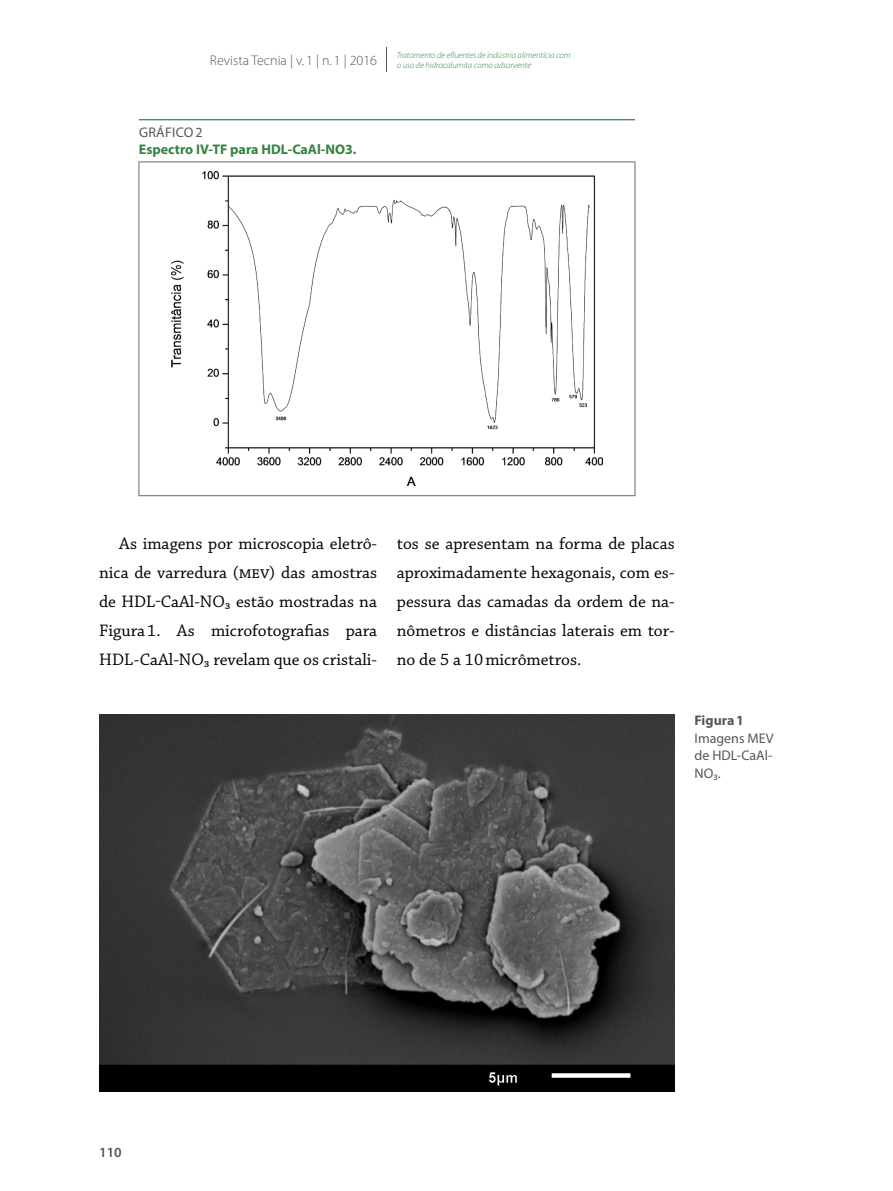
<style>
.page{position:relative;width:893px;height:1191px;background:#fff}
.page>*{position:absolute;margin:0;border:0;box-sizing:border-box;transform-origin:0 0}
.t1{font:17.5px/29.1px "Chaparral Pro";color:#000;text-align:justify}
.t2{font:700 14px "Myriad Pro";color:#348342}
.t3{font:300 14px "Myriad Pro";color:#575756}
.t4{font:14px/17.5px "Myriad Pro";color:#575756;text-align:justify}
.t5{font:14px "Myriad Pro";letter-spacing:.02em;color:#575756}
.t6{font:700 14px "Myriad Pro";color:#575756}
.t7{font:600 14px "Myriad Pro";color:#575756}
.t8{font:italic 300 8.75px "Myriad Pro";letter-spacing:-.005em;color:#348342}
</style>
<div class="page">
<svg style="left:386px;top:47px;width:1px;height:25px"></svg>
<hr style="left:138px;top:161px;width:498px;height:1px;background:#878787">
<hr style="left:138px;top:162px;width:2px;height:333px;background:#878787">
<hr style="left:634px;top:162px;width:2px;height:333px;background:#878787">
<hr style="left:138px;top:495px;width:498px;height:1px;background:#878787">
<hr style="left:139px;top:119px;width:496px;height:1px;background:#348342">
<img style="left:171px;top:172px;width:432px;height:314px">
<img style="left:99px;top:714px;width:576px;height:377px">
<p class="t8" style="left:397px;top:49px;width:175px">Tratamento de efluentes de indústria alimentícia com</p>
<p class="t3" style="left:210px;top:52px;width:169px">Revista Tecnia | v. 1 | n. 1 | 2016</p>
<p class="t8" style="left:397px;top:60px;width:136px">o uso de hidrocalumita como adsorvente</p>
<p class="t5" style="left:139px;top:124px;width:65px">GRÁFICO2</p>
<p class="t2" style="left:139px;top:141px;width:219px">Espectro IV-TF para HDL-CaAl-NO3.</p>
<p class="t1" style="left:99px;top:529px;width:279px;text-indent:20px">As imagens por microscopia eletrô&shy;nica de varredura (MEV) das amostras de HDL-CaAl‑NO3 estão mostradas na Figura1. As microfotografias para HDL‑CaAl-NO3 revelam que os cristali-</p>
<p class="t1" style="left:397px;top:529px;width:279px">tos se apresentam na forma de placas aproximadamente hexagonais, com es&shy;pessura das camadas da ordem de na&shy;nômetros e distâncias laterais em tor&shy;no de 5 a 10micrômetros.</p>
<p class="t6" style="left:694px;top:711px;width:51px">Figura1</p>
<p class="t4" style="left:694px;top:729px;width:81px">Imagens MEV de HDL-CaAl-NO3.</p>
<p class="t7" style="left:99px;top:1143px;width:24px">110</p>
</div>
